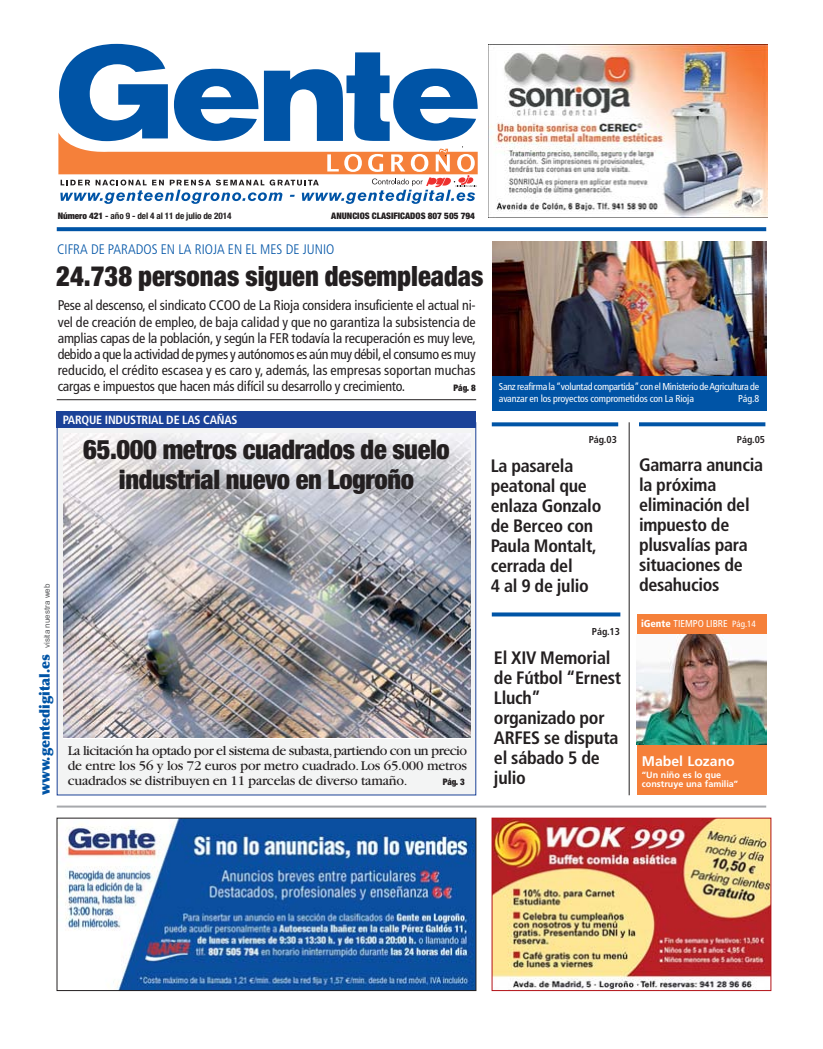
<style>
.page{position:relative;width:823px;height:1049px;background:#fff}
.page>*{position:absolute;margin:0;border:0;box-sizing:border-box;transform-origin:0 0}
.t1{font:900 condensed 28px "Helvetica Neue";color:#231f20;scale:.95 1}
.t2{font:900 condensed 27px/30px "Helvetica Neue";letter-spacing:-.015em;color:#231f20;text-align:center}
.t3{font:700 condensed 18px/20px "Frutiger";letter-spacing:-.015em;color:#231f20}
.t4{font:condensed 14px/16px "Frutiger";letter-spacing:-.015em;color:#231f20;text-align:justify}
.t5{font:14px/15px "Garamond";letter-spacing:-.015em;color:#231f20;text-align:justify}
.t6{font:900 14px "Optima";color:#0054a6}
.t7{font:700 14px "Frutiger";color:#fff}
.t8{font:300 condensed 13.8px "Frutiger";color:#0054a6}
.t9{font:700 condensed 12px "Frutiger";letter-spacing:-.015em;color:#fff}
.t10{font:condensed 10px/12px "Frutiger";letter-spacing:-.025em;color:#fff}
.t11{font:condensed 10px "Frutiger";color:#fff}
.t12{font:700 condensed 10px "Frutiger";color:#231f20}
.t13{font:900 condensed 9px "Helvetica Neue";color:#231f20}
.t14{font:700 condensed 9px "Helvetica Neue";letter-spacing:-.01em;color:#231f20}
.t15{font:700 9px/9px "Frutiger";color:#fff}
.s1{font-weight:900}
.s2{font-family:"Arial";font-weight:400;font-size:8px;color:#58595b}
.s3{font-size:9px}
</style>
<div class="page">
<img style="left:65px;top:820px;width:409px;height:169px">
<div style="left:57px;top:818px;width:419px;height:173px;border:1px solid #231f20"></div>
<img style="left:488px;top:45px;width:279px;height:173px">
<hr style="left:57px;top:805px;width:708px;height:2px;background:#a7a9ac">
<svg style="left:57px;top:227px;width:708px;height:4px;background:#0b5ba9"></svg>
<img style="left:493px;top:820px;width:275px;height:169px">
<div style="left:491px;top:818px;width:279px;height:173px;border:1px solid #b31117"></div>
<svg style="left:58px;top:44px;width:419px;height:160px"></svg>
<div style="left:636px;top:614px;width:129px;height:181px;background:#f5803a"></div>
<img style="left:492px;top:241px;width:273px;height:135px">
<div style="left:491px;top:376px;width:274px;height:35px;background:#0054a6"></div>
<svg style="left:491px;top:422px;width:127px;height:4px"></svg>
<hr style="left:628px;top:422px;width:1px;height:373px;background:#231f20">
<svg style="left:491px;top:612px;width:129px;height:4px"></svg>
<svg style="left:639px;top:422px;width:126px;height:4px"></svg>
<img style="left:636px;top:634px;width:129px;height:110px">
<div style="left:57px;top:423px;width:418px;height:372px;background:#f3f4f4"></div>
<img style="left:63px;top:434px;width:407px;height:303px">
<div style="left:57px;top:411px;width:419px;height:16px;background:#1b4298"></div>
<hr style="left:57px;top:399px;width:419px;height:1px;background:#231f20">
<p class="t14" style="left:58px;top:212px;width:175px"><span class="s1">Número 421</span> - año 9 - del 4 al 11 de julio de 2014</p>
<p class="t13" style="left:331px;top:212px;width:145px">ANUNCIOS CLASIFICADOS 807 505 794</p>
<p class="t8" style="left:57px;top:243px;width:278px">CIFRA DE PARADOS EN LA RIOJA EN EL MES DE JUNIO</p>
<p class="t1" style="left:56px;top:266px;width:451px">24.738 personas siguen desempleadas</p>
<p class="t4" style="left:58px;top:299px;width:419px">Pese al descenso, el sindicato CCOO de La Rioja considera insuficiente el actual ni&shy;vel de creación de empleo, de baja calidad y que no garantiza la subsistencia de amplias capas de la población, y según la FER todavía la recuperación es muy leve, debido a que la actividad de pymes y autónomos es aún muy débil,el consumo es muy reducido, el crédito escasea y es caro y, además, las empresas soportan muchas cargas e impuestos que hacen más difícil su desarrollo y crecimiento.</p>
<p class="t13" style="left:453px;top:384px;width:24px">Pág. 8</p>
<p class="t9" style="left:63px;top:415px;width:176px">PARQUE INDUSTRIAL DE LAS CAÑAS</p>
<p class="t2" style="left:83px;top:437px;width:367px">65.000 metros cuadrados de suelo industrial nuevo en Logroño</p>
<p class="t6" style="left:39px;top:795px;width:213px;rotate:-90deg">www.gentedigital.es <span class="s2">visita nuestra web</span></p>
<p class="t5" style="left:68px;top:745px;width:400px">La licitación ha optado por el sistema de subasta,partiendo con un precio de entre los 56 y los 72 euros por metro cuadrado.Los 65.000 metros cuadrados se distribuyen en 11 parcelas de diverso tamaño.</p>
<p class="t13" style="left:442px;top:779px;width:23px">Pág. 3</p>
<p class="t10" style="left:498px;top:382px;width:262px">Sanz reafirma la “voluntad compartida”con el Ministerio de Agricultura de avanzar en los proyectos comprometidos con La Rioja</p>
<p class="t10" style="left:737px;top:394px;width:22px">Pág.8</p>
<p class="t12" style="left:588px;top:436px;width:30px">Pág.03</p>
<p class="t3" style="left:490px;top:457px;width:112px">La pasarela peatonal que enlaza Gonzalo de Berceo con<br>Paula Montalt, cerrada del<br>4 al 9 de julio</p>
<p class="t12" style="left:591px;top:628px;width:30px">Pág.13</p>
<p class="t3" style="left:493px;top:649px;width:129px">El XIV Memorial de Fútbol “Ernest<br>Lluch” organizado por<br>ARFES se disputa el sábado 5 de julio</p>
<p class="t12" style="left:736px;top:435px;width:30px">Pág.05</p>
<p class="t3" style="left:638px;top:456px;width:126px">Gamarra anuncia la próxima eliminación del impuesto de plusvalías para situaciones de desahucios</p>
<p class="t11" style="left:640px;top:620px;width:116px"><span class="s1">iGente</span> TIEMPO LIBRE <span class="s3">Pág.14</span></p>
<p class="t7" style="left:641px;top:756px;width:94px">Mabel Lozano</p>
<p class="t15" style="left:641px;top:771px;width:98px">“Un niño es lo que construye una familia”</p>
</div>
